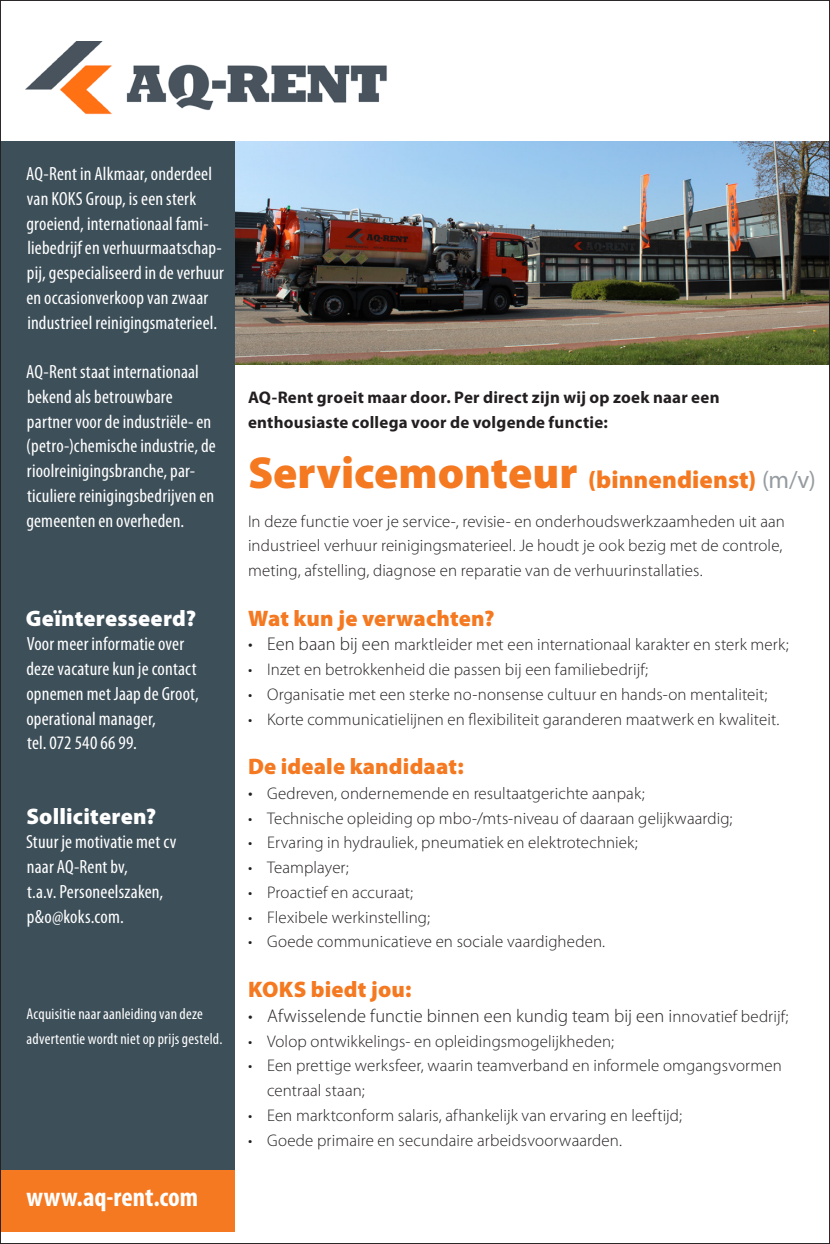
<style>
.page{position:relative;width:830px;height:1244px;background:#fff}
.page>*{position:absolute;margin:0;border:0;box-sizing:border-box;transform-origin:0 0}
.t1{font:900 45px "Myriad Pro";color:#f47921}
.t2{font:700 condensed 27px "Myriad Pro";color:#fff}
.t3{font:900 22.5px "Myriad Pro";letter-spacing:.01em;color:#f47921}
.t4{font:900 22.5px "Myriad Pro";letter-spacing:.01em;color:#fff}
.t5{font:condensed 19.12px/24.8px "Myriad Pro";letter-spacing:.01em;color:#fff}
.t6{font:300 18.45px "Myriad Pro";letter-spacing:.005em;color:#231f20}
.t7{font:300 16.88px/24.8px "Myriad Pro";letter-spacing:.005em;color:#231f20}
.t8{font:700 16.88px/24.8px "Myriad Pro";letter-spacing:.015em;color:#231f20}
.t9{font:condensed 15.75px/24.8px "Myriad Pro";letter-spacing:.015em;color:#fff}
.s1{font-size:24.75px}
.s2{font-weight:400;font-size:24.75px;color:#959ca1}
.s3{font-size:18.45px}
.s4{font-size:16.88px}
</style>
<div class="page">
<img style="left:234px;top:142px;width:593px;height:222px">
<div style="left:0;top:142px;width:234px;height:1053px;background:#3d4f59"></div>
<div style="left:0;top:1170px;width:234px;height:62px;background:#f47921"></div>
<img style="left:26px;top:41px;width:361px;height:74px">
<p class="t5" style="left:26px;top:161px;width:199px">AQ-Rent in Alkmaar, onderdeel van KOKS Group, is een sterk groeiend, internationaal fami&shy;liebedrijf en verhuurmaatschap&shy;pij, gespecialiseerd in de verhuur en occasionverkoop van zwaar industrieel reinigingsmaterieel.</p>
<p class="t5" style="left:26px;top:359px;width:191px">AQ-Rent staat internationaal bekend als betrouwbare partner voor de industriële- en (petro-)chemische industrie, de rioolreinigingsbranche, par&shy;ticuliere reinigingsbedrijven en gemeenten en overheden.</p>
<p class="t4" style="left:26px;top:603px;width:172px">Geïnteresseerd?</p>
<p class="t5" style="left:26px;top:631px;width:174px">Voor meer informatie over deze vacature kun je contact opnemen met Jaap de Groot, operational manager,<br>tel. 072 540 66 99.</p>
<p class="t4" style="left:26px;top:801px;width:131px">Solliciteren?</p>
<p class="t5" style="left:26px;top:829px;width:152px">Stuur je motivatie met cv naar AQ-Rent bv,</p>
<p class="t5" style="left:27px;top:879px;width:138px">t.a.v. Personeelszaken, p&amp;o@koks.com.</p>
<p class="t9" style="left:27px;top:1001px;width:197px">Acquisitie naar aanleiding van deze advertentie wordt niet op prijs gesteld.</p>
<p class="t2" style="left:27px;top:1180px;width:173px">www.aq-rent.com</p>
<p class="t8" style="left:248px;top:384px;width:473px">AQ-Rent groeit maar door. Per direct zijn wij op zoek naar een enthousiaste collega voor de volgende functie:</p>
<p class="t1" style="left:248px;top:443px;width:569px">Servicemonteur <span class="s1">(binnendienst)</span> <span class="s2">(m/v)</span></p>
<p class="t7" style="left:248px;top:508px;width:538px">In deze functie voer je service-, revisie- en onderhoudswerkzaamheden uit aan industrieel verhuur reinigingsmaterieel. Je houdt je ook bezig met de controle, meting, afstelling, diagnose en reparatie van de verhuurinstallaties.</p>
<p class="t3" style="left:248px;top:603px;width:248px">Wat kun je verwachten?</p>
<p class="t7" style="left:248px;top:632px;width:542px"><span class="s3">• Een baan bij een</span> marktleider met een internationaal karakter en sterk merk;</p>
<p class="t7" style="left:248px;top:657px;width:401px">• Inzet en betrokkenheid die passen bij een familiebedrijf;</p>
<p class="t7" style="left:248px;top:682px;width:521px">• Organisatie met een sterke no-nonsense cultuur en hands-on mentaliteit;</p>
<p class="t7" style="left:248px;top:706px;width:532px">• Korte communicatielijnen en flexibiliteit garanderen maatwerk en kwaliteit.</p>
<p class="t3" style="left:248px;top:751px;width:217px">De ideale kandidaat:</p>
<p class="t7" style="left:248px;top:781px;width:398px"><span class="s3">•</span> Gedreven, ondernemende en resultaatgerichte aanpak;</p>
<p class="t7" style="left:248px;top:805px;width:485px">• Technische opleiding op mbo-/mts-niveau of daaraan gelijkwaardig;</p>
<p class="t7" style="left:248px;top:830px;width:391px">• Ervaring in hydrauliek, pneumatiek en elektrotechniek;</p>
<p class="t7" style="left:248px;top:855px;width:102px">• Teamplayer;</p>
<p class="t7" style="left:248px;top:880px;width:167px">• Proactief en accuraat;</p>
<p class="t7" style="left:248px;top:904px;width:183px">• Flexibele werkinstelling;</p>
<p class="t7" style="left:248px;top:929px;width:358px">• Goede communicatieve en sociale vaardigheden.</p>
<p class="t3" style="left:248px;top:974px;width:165px">KOKS biedt jou:</p>
<p class="t6" style="left:248px;top:1004px;width:541px">• Afwisselende functie binnen een kundig team bij een i<span class="s4">nnovatief bedrijf;</span></p>
<p class="t7" style="left:248px;top:1028px;width:367px">• Volop ontwikkelings- en opleidingsmogelijkheden;</p>
<p class="t7" style="left:267px;top:1053px;width:516px;text-indent:-19px">• Een prettige werksfeer, waarin teamverband en informele omgangsvormen centraal staan;</p>
<p class="t7" style="left:248px;top:1102px;width:435px">• Een marktconform salaris, afhankelijk van ervaring en leeftijd;</p>
<p class="t7" style="left:248px;top:1127px;width:375px">• Goede primaire en secundaire arbeidsvoorwaarden.</p>
</div>
